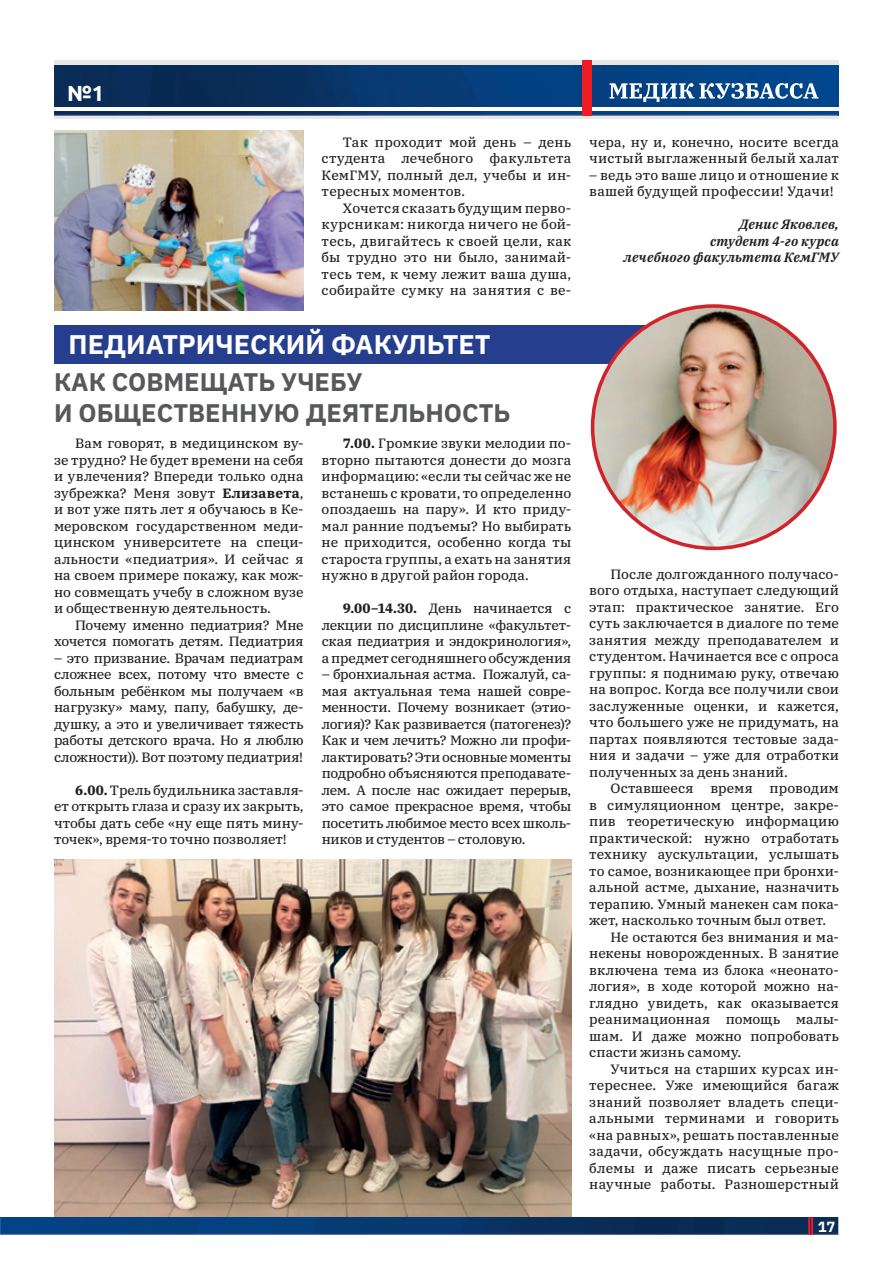
<style>
.page{position:relative;width:893px;height:1263px;background:#fff}
.page>*{position:absolute;margin:0;border:0;box-sizing:border-box;transform-origin:0 0}
.t1{font:700 27px "IBM Plex Sans";color:#fff}
.t2{font:700 25.5px/30.6px "IBM Plex Sans";color:#57585a}
.t3{font:700 21.9px "Ubuntu";color:#fff}
.t4{font:700 14.7px "IBM Plex Sans";color:#fff}
.t5{font:13.5px/16.5px "IBM Plex Serif Text";letter-spacing:.005em;color:#231f20;text-align:justify}
.t6{font:13.5px/16.5px "IBM Plex Serif Text";letter-spacing:-.03em;color:#231f20;text-align:right}
.t7{font:italic 600 13.5px/16.5px "IBM Plex Serif";letter-spacing:.015em;color:#231f20;text-align:right}
.s1{font-family:"IBM Plex Serif";font-weight:700}
</style>
<div class="page">
<img style="left:1px;top:1217px;width:837px;height:18px">
<svg style="left:808px;top:1217px;width:5px;height:18px"></svg>
<svg style="left:0;top:1217px;width:1px;height:18px"></svg>
<div style="left:54px;top:60px;width:785px;height:58px;background:linear-gradient(to right,#e6e7e9,#e6e7e9)"></div>
<img style="left:54px;top:65px;width:783px;height:50px">
<hr style="left:54px;top:107px;width:785px;height:4px;background:#fff">
<svg style="left:609px;top:83px;width:209px;height:19px"></svg>
<div style="left:582px;top:60px;width:10px;height:55px;background:#ee1d23"></div>
<div style="left:54px;top:326px;width:628px;height:38px;background:#253f8e"></div>
<img style="left:54px;top:859px;width:517px;height:357px">
<img style="left:54px;top:130px;width:250px;height:180px">
<img style="left:593px;top:306px;width:242px;height:242px;border-radius:121px">
<h3 class="t3" style="left:67px;top:80px;width:38px">№1</h3>
<p class="t5" style="left:322px;top:132px;width:251px;text-indent:21px">Так проходит мой день – день студента лечебного факультета КемГМУ, полный дел, учебы и ин&shy;тересных моментов.</p>
<p class="t5" style="left:322px;top:198px;width:251px;text-indent:21px">Хочется сказать будущим перво&shy;курсникам: никогда ничего не бой&shy;тесь, двигайтесь к своей цели, как бы трудно это ни было, занимай&shy;тесь тем, к чему лежит ваша душа, собирайте сумку на занятия с ве-</p>
<h1 class="t1" style="left:69px;top:323px;width:424px">ПЕДИАТРИЧЕСКИЙ ФАКУЛЬТЕТ</h1>
<h2 class="t2" style="left:54px;top:365px;width:458px">КАК СОВМЕЩАТЬ УЧЕБУ<br>И ОБЩЕСТВЕННУЮ ДЕЯТЕЛЬНОСТЬ</h2>
<p class="t5" style="left:54px;top:434px;width:251px;text-indent:21px">Вам говорят, в медицинском ву&shy;зе трудно? Не будет времени на себя и увлечения? Впереди только одна зубрежка? Меня зовут <span class="s1">Елизавета</span>, и вот уже пять лет я обучаюсь в Ке&shy;меровском государственном меди&shy;цинском университете на специ&shy;альности «педиатрия». И сейчас я на своем примере покажу, как мож&shy;но совмещать учебу в сложном вузе и общественную деятельность.</p>
<p class="t6" style="left:54px;top:616px;width:251px">Почему именно педиатрия? Мне хочется помогать детям. Педиатрия</p>
<p class="t5" style="left:54px;top:649px;width:251px">– это призвание. Врачам педиатрам сложнее всех, потому что вместе с больным ребёнком мы получаем «в нагрузку» маму, папу, бабушку, де&shy;душку, а это и увеличивает тяжесть работы детского врача. Но я люблю сложности)). Вот поэтому педиатрия!</p>
<p class="t5" style="left:54px;top:781px;width:251px;text-indent:21px"><span class="s1">6.00.</span> Трель будильника заставля&shy;ет открыть глаза и сразу их закрыть, чтобы дать себе «ну еще пять мину&shy;точек», время-то точно позволяет!</p>
<p class="t5" style="left:322px;top:434px;width:251px;text-indent:21px"><span class="s1">7.00.</span> Громкие звуки мелодии по&shy;вторно пытаются донести до мозга информацию: «если ты сейчас же не встанешь с кровати, то определенно опоздаешь на пару». И кто приду&shy;мал ранние подъемы? Но выбирать не приходится, особенно когда ты староста группы, а ехать на занятия нужно в другой район города.</p>
<p class="t5" style="left:322px;top:599px;width:251px;text-indent:21px"><span class="s1">9.00−14.30.</span> День начинается с лекции по дисциплине «факультет&shy;ская педиатрия и эндокринология», а предмет сегодняшнего обсуждения</p>
<p class="t5" style="left:322px;top:665px;width:251px">– бронхиальная астма. Пожалуй, са&shy;мая актуальная тема нашей совре&shy;менности. Почему возникает (этио&shy;логия)? Как развивается (патогенез)?<br>Как и чем лечить? Можно ли профи&shy;лактировать? Эти основные моменты подробно объясняются преподавате&shy;лем. А после нас ожидает перерыв, это самое прекрасное время, чтобы посетить любимое место всех школь&shy;ников и студентов – столовую.</p>
<p class="t5" style="left:589px;top:132px;width:251px">чера, ну и, конечно, носите всегда чистый выглаженный белый халат</p>
<p class="t5" style="left:589px;top:165px;width:251px">– ведь это ваше лицо и отношение к вашей будущей профессии! Удачи!</p>
<p class="t7" style="left:623px;top:215px;width:217px">Денис Яковлев,<br>студент 4-го курса<br>лечебного факультета КемГМУ</p>
<p class="t5" style="left:589px;top:564px;width:251px;text-indent:21px">После долгожданного получасо&shy;вого отдыха, наступает следующий этап: практическое занятие. Его суть заключается в диалоге по теме занятия между преподавателем и студентом. Начинается все с опроса группы: я поднимаю руку, отвечаю на вопрос. Когда все получили свои заслуженные оценки, и кажется, что большего уже не придумать, на партах появляются тестовые зада&shy;ния и задачи – уже для отработки полученных за день знаний.</p>
<p class="t5" style="left:611px;top:779px;width:230px">Оставшееся время проводим</p>
<p class="t5" style="left:589px;top:795px;width:251px">в симуляционном центре, закре-</p>
<p class="t5" style="left:589px;top:812px;width:251px">пив теоретическую информацию</p>
<p class="t5" style="left:589px;top:828px;width:251px">практической: нужно отработать</p>
<p class="t5" style="left:589px;top:845px;width:251px">технику аускультации, услышать</p>
<p class="t5" style="left:589px;top:861px;width:251px">то самое, возникающее при бронхи-</p>
<p class="t5" style="left:589px;top:878px;width:251px">альной астме, дыхание, назначить</p>
<p class="t5" style="left:589px;top:894px;width:251px">терапию. Умный манекен сам пока-</p>
<p class="t5" style="left:589px;top:911px;width:238px">жет, насколько точным был ответ.</p>
<p class="t5" style="left:611px;top:927px;width:230px">Не остаются без внимания и ма-</p>
<p class="t5" style="left:589px;top:944px;width:251px">некены новорожденных. В занятие</p>
<p class="t5" style="left:589px;top:960px;width:251px">включена тема из блока «неонато-</p>
<p class="t5" style="left:589px;top:977px;width:251px">логия», в ходе которой можно на-</p>
<p class="t5" style="left:589px;top:993px;width:251px">глядно увидеть, как оказывается</p>
<p class="t5" style="left:589px;top:1010px;width:251px">реанимационная помощь малы-</p>
<p class="t5" style="left:589px;top:1026px;width:251px">шам. И даже можно попробовать</p>
<p class="t5" style="left:589px;top:1043px;width:154px">спасти жизнь самому.</p>
<p class="t5" style="left:611px;top:1059px;width:230px">Учиться на старших курсах ин-</p>
<p class="t5" style="left:589px;top:1076px;width:251px">тереснее. Уже имеющийся багаж</p>
<p class="t5" style="left:589px;top:1092px;width:251px">знаний позволяет владеть специ-</p>
<p class="t5" style="left:589px;top:1109px;width:251px">альными терминами и говорить</p>
<p class="t5" style="left:589px;top:1125px;width:251px">«на равных», решать поставленные</p>
<p class="t5" style="left:589px;top:1142px;width:251px">задачи, обсуждать насущные про-</p>
<p class="t5" style="left:589px;top:1158px;width:251px">блемы и даже писать серьезные</p>
<p class="t5" style="left:589px;top:1175px;width:251px">научные работы. Разношерстный</p>
<p class="t4" style="left:818px;top:1215px;width:19px">17</p>
</div>
